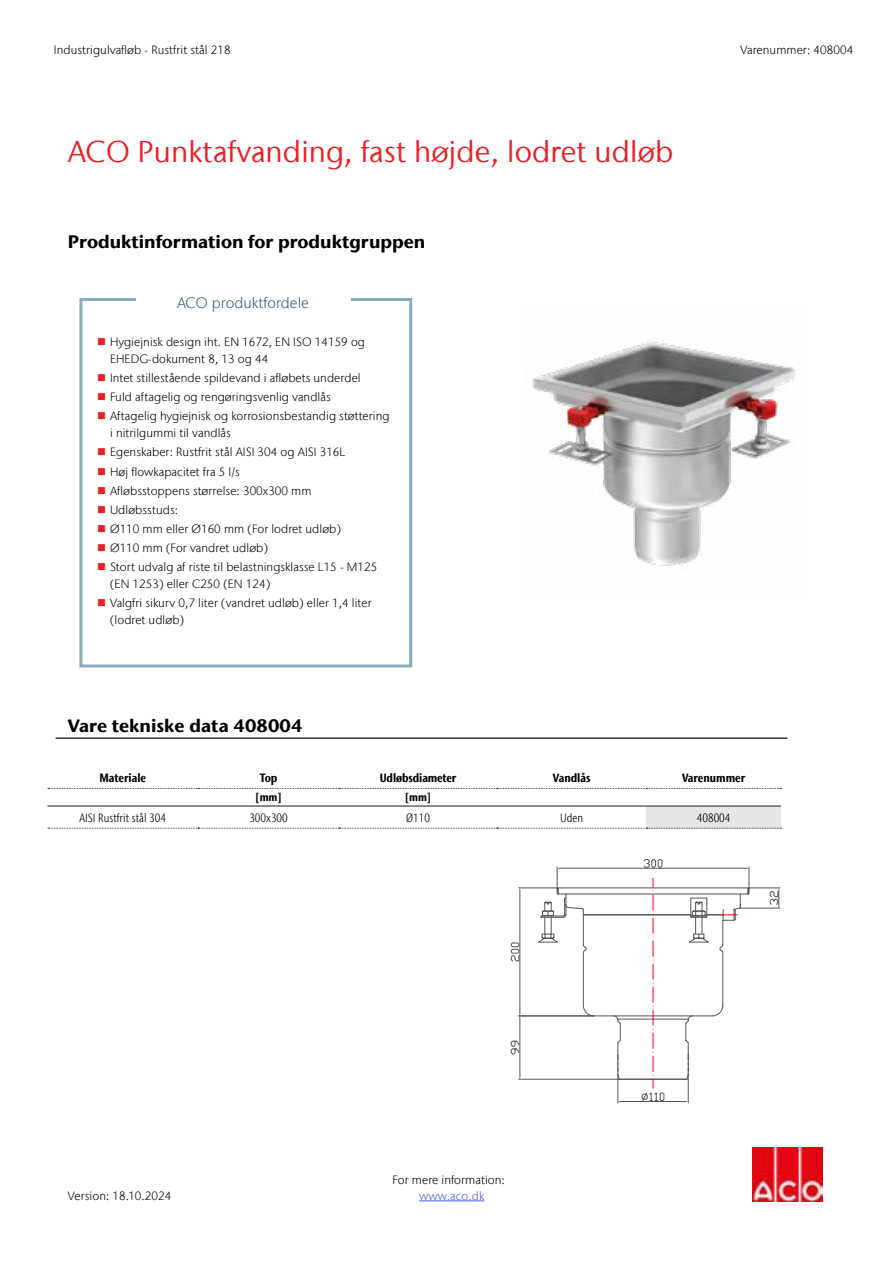
<style>
.page{position:relative;width:893px;height:1263px;background:#fff}
.page>*{position:absolute;margin:0;border:0;box-sizing:border-box;transform-origin:0 0}
.t1{font:30px "Stone Sans IIITC Com";letter-spacing:.005em;color:#ed1d24}
.t2{font:700 18px "Stone Sans IIITC Com";color:#000}
.t3{font:300 15px "Stone Sans IIITC Com";letter-spacing:.005em;color:#345975}
.t4{font:300 12px/17px "Stone Sans IIITC Com";letter-spacing:.005em;color:#000}
.t5{font:700 condensed 12px "Stone Sans IIITC Com";color:#000}
.t6{font:300 condensed 12px "Stone Sans IIITC Com";color:#000}
.t7{font:300 12px "Stone Sans IIITC Com";letter-spacing:.005em;color:#4f5cd6}
.t8{font:700 condensed 11.25px "Stone Sans IIITC Com";color:#000}
.s1{color:#ed1d24}
</style>
<div class="page">
<div style="left:79px;top:298px;width:333px;height:369px;border:3px solid #8aacbd"></div>
<div style="left:136px;top:277px;width:214px;height:49px;background:#fff"></div>
<img style="left:532px;top:342px;width:264px;height:228px">
<div style="left:646px;top:806px;width:135px;height:22px;background:#e6e6e6"></div>
<svg style="left:48px;top:788px;width:734px;height:1px"></svg>
<svg style="left:48px;top:828px;width:734px;height:1px"></svg>
<hr style="left:48px;top:805px;width:150px;height:1px;background:#333">
<hr style="left:198px;top:805px;width:141px;height:1px;background:#333">
<hr style="left:339px;top:805px;width:158px;height:1px;background:#333">
<hr style="left:497px;top:805px;width:149px;height:1px;background:#333">
<hr style="left:646px;top:805px;width:135px;height:1px;background:#333">
<hr style="left:56px;top:737px;width:731px;height:2px;background:#333">
<img style="left:752px;top:1148px;width:70px;height:53px">
<hr style="left:419px;top:1200px;width:65px;height:1px;background:#4f5cd6">
<hr style="left:519px;top:888px;width:38px;height:1px;background:#545454">
<hr style="left:520px;top:890px;width:1px;height:124px;background:#545454">
<svg style="left:511px;top:942px;width:8px;height:19px"></svg>
<hr style="left:519px;top:1016px;width:75px;height:1px;background:#545454">
<hr style="left:519px;top:1079px;width:100px;height:1px;background:#545454">
<hr style="left:520px;top:1018px;width:1px;height:59px;background:#545454">
<svg style="left:511px;top:1041px;width:8px;height:13px"></svg>
<hr style="left:749px;top:888px;width:31px;height:1px;background:#545454">
<hr style="left:739px;top:908px;width:41px;height:1px;background:#545454">
<svg style="left:770px;top:888px;width:9px;height:20px"></svg>
<svg style="left:538px;top:859px;width:212px;height:244px"></svg>
<p class="t4" style="left:54px;top:42px;width:178px">Industrigulvafløb - Rustfrit stål 218</p>
<h1 class="t1" style="left:68px;top:133px;width:607px">ACO Punktafvanding, fast højde, lodret udløb</h1>
<h2 class="t2" style="left:68px;top:230px;width:359px">Produktinformation for produktgruppen</h2>
<p class="t3" style="left:177px;top:293px;width:134px">ACO produktfordele</p>
<p class="t4" style="left:110px;top:333px;width:256px;text-indent:-13px"><span class="s1">■</span> Hygiejnisk design iht. EN 1672, EN ISO 14159 og<br>EHEDG-dokument 8, 13 og 44</p>
<p class="t4" style="left:97px;top:369px;width:265px"><span class="s1">■</span> Intet stillestående spildevand i afløbets underdel</p>
<p class="t4" style="left:97px;top:388px;width:235px"><span class="s1">■</span> Fuld aftagelig og rengøringsvenlig vandlås</p>
<p class="t4" style="left:110px;top:408px;width:281px;text-indent:-13px"><span class="s1">■</span> Aftagelig hygiejnisk og korrosionsbestandig støttering i nitrilgummi til vandlås</p>
<p class="t4" style="left:97px;top:444px;width:249px"><span class="s1">■</span> Egenskaber: Rustfrit stål AISI 304 og AISI 316L</p>
<p class="t4" style="left:97px;top:463px;width:144px"><span class="s1">■</span> Høj flowkapacitet fra 5 l/s</p>
<p class="t4" style="left:97px;top:482px;width:216px"><span class="s1">■</span> Afløbsstoppens størrelse: 300x300 mm</p>
<p class="t4" style="left:97px;top:501px;width:82px"><span class="s1">■</span> Udløbsstuds:</p>
<p class="t4" style="left:97px;top:520px;width:245px"><span class="s1">■</span> Ø110 mm eller Ø160 mm (For lodret udløb)</p>
<p class="t4" style="left:97px;top:539px;width:172px"><span class="s1">■</span> Ø110 mm (For vandret udløb)</p>
<p class="t4" style="left:110px;top:558px;width:269px;text-indent:-13px"><span class="s1">■</span> Stort udvalg af riste til belastningsklasse L15 - M125 (EN 1253) eller C250 (EN 124)</p>
<p class="t4" style="left:110px;top:595px;width:263px;text-indent:-13px"><span class="s1">■</span> Valgfri sikurv 0,7 liter (vandret udløb) eller 1,4 liter (lodret udløb)</p>
<h2 class="t2" style="left:68px;top:714px;width:236px">Vare tekniske data 408004</h2>
<p class="t4" style="left:740px;top:42px;width:114px">Varenummer: 408004</p>
<p class="t5" style="left:99px;top:770px;width:48px">Materiale</p>
<p class="t5" style="left:260px;top:770px;width:19px">Top</p>
<p class="t5" style="left:380px;top:770px;width:78px">Udløbsdiameter</p>
<p class="t5" style="left:553px;top:770px;width:39px">Vandlås</p>
<p class="t5" style="left:682px;top:770px;width:65px">Varenummer</p>
<p class="t8" style="left:255px;top:790px;width:28px">[mm]</p>
<p class="t8" style="left:405px;top:790px;width:28px">[mm]</p>
<p class="t6" style="left:80px;top:810px;width:88px">AISI Rustfrit stål 304</p>
<p class="t6" style="left:249px;top:810px;width:40px">300x300</p>
<p class="t6" style="left:406px;top:810px;width:25px">Ø110</p>
<p class="t6" style="left:560px;top:810px;width:25px">Uden</p>
<p class="t6" style="left:697px;top:810px;width:35px">408004</p>
<p class="t4" style="left:68px;top:1187px;width:105px">Version: 18.10.2024</p>
<p class="t4" style="left:392px;top:1171px;width:114px">For mere information:</p>
<p class="t7" style="left:419px;top:1188px;width:67px">www.aco.dk</p>
</div>
